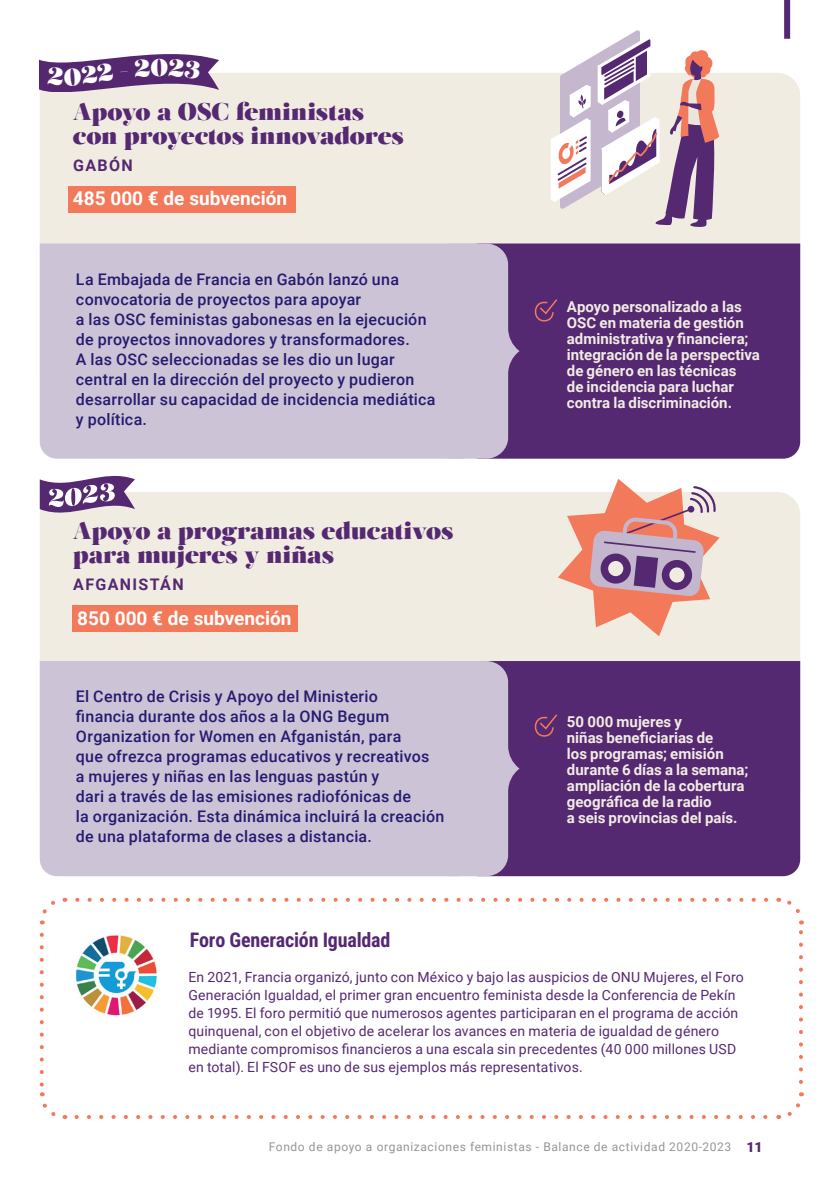
<style>
.page{position:relative;width:840px;height:1191px;background:#fff}
.page>*{position:absolute;margin:0;border:0;box-sizing:border-box;transform-origin:0 0}
.COUV_Titre{font:24px/24px "Salome";letter-spacing:-.01em;color:#552872}
.t1{font:24px "Salome";color:#fff}
.SOUS_TITRE_PAGE{font:20px "Roboto Condensed";letter-spacing:-.01em;color:#552872}
.t2{font:700 19px "Roboto";color:#fff}
.t3{font:500 16px/20px "Roboto";letter-spacing:.015em;color:#261b6f}
.TITRES_-_POINTS{font:700 16px "Roboto";letter-spacing:.085em;color:#552872}
.t4{font:700 15px/16px "Roboto";color:#f1ece2}
.t5{font:14px/18px "Roboto";letter-spacing:.01em;color:#552872}
.t6{font:12px "Roboto";letter-spacing:.05em;color:#939598}
.s1{font-weight:900;font-size:14px;color:#552872}
</style>
<div class="page">
<div style="left:40px;top:73px;width:759px;height:323px;background:#f1ece2;border-radius:23px"></div>
<div style="left:40px;top:243px;width:407px;height:216px;background:#cdc3d7"></div>
<svg style="left:76px;top:1115px;width:692px;height:4px"></svg>
<svg style="left:39px;top:934px;width:26px;height:185px"></svg>
<svg style="left:777px;top:1092px;width:27px;height:27px"></svg>
<svg style="left:777px;top:897px;width:25px;height:185px"></svg>
<svg style="left:39px;top:897px;width:726px;height:27px"></svg>
<svg style="left:784px;top:0;width:5px;height:39px"></svg>
<div style="left:40px;top:492px;width:759px;height:320px;background:#f1ece2;border-radius:23px"></div>
<div style="left:68px;top:186px;width:227px;height:27px;background:#f3795b"></div>
<div style="left:72px;top:605px;width:226px;height:27px;background:#f3795b"></div>
<img style="left:76px;top:935px;width:81px;height:81px">
<svg style="left:551px;top:30px;width:167px;height:197px"></svg>
<div style="left:519px;top:243px;width:280px;height:216px;background:#552872"></div>
<svg style="left:447px;top:243px;width:72px;height:216px;background:#bdaec9"></svg>
<svg style="left:533px;top:297px;width:25px;height:25px"></svg>
<svg style="left:40px;top:475px;width:95px;height:38px"></svg>
<div style="left:40px;top:661px;width:407px;height:215px;background:#cdc3d7"></div>
<div style="left:519px;top:661px;width:280px;height:215px;background:#552872"></div>
<svg style="left:447px;top:661px;width:72px;height:215px;background:#bdaec9"></svg>
<svg style="left:533px;top:712px;width:25px;height:25px"></svg>
<svg style="left:558px;top:479px;width:161px;height:157px"></svg>
<svg style="left:607px;top:560px;width:16px;height:16px"></svg>
<svg style="left:668px;top:567px;width:16px;height:16px"></svg>
<svg style="left:40px;top:54px;width:179px;height:38px"></svg>
<h1 class="t1" style="left:150px;top:52px;width:19px">0</h1>
<p class="COUV_Titre" style="left:73px;top:99px;width:332px">Apoyo a OSC feministas con proyectos innovadores</p>
<p class="TITRES_-_POINTS" style="left:73px;top:154px;width:61px">GABÓN</p>
<p class="t2" style="left:73px;top:185px;width:215px">485 000 € de subvención</p>
<p class="t3" style="left:76px;top:268px;width:361px">La Embajada de Francia en Gabón lanzó una convocatoria de proyectos para apoyar<br>a las OSC feministas gabonesas en la ejecución de proyectos innovadores y transformadores.<br>A las OSC seleccionadas se les dio un lugar central en la dirección del proyecto y pudieron desarrollar su capacidad de incidencia mediática y política.</p>
<p class="COUV_Titre" style="left:73px;top:518px;width:382px">Apoyo a programas educativos para mujeres y niñas</p>
<p class="TITRES_-_POINTS" style="left:73px;top:573px;width:112px">AFGANISTÁN</p>
<p class="t2" style="left:77px;top:605px;width:215px">850 000 € de subvención</p>
<p class="t3" style="left:76px;top:686px;width:369px">El Centro de Crisis y Apoyo del Ministerio<br>financia durante dos años a la ONG Begum Organization for Women en Afganistán, para<br>que ofrezca programas educativos y recreativos<br>a mujeres y niñas en las lenguas pastún y<br>dari a través de las emisiones radiofónicas de<br>la organización. Esta dinámica incluirá la creación de una plataforma de clases a distancia.</p>
<p class="SOUS_TITRE_PAGE" style="left:190px;top:926px;width:202px">Foro Generación Igualdad</p>
<p class="t4" style="left:566px;top:298px;width:194px">Apoyo personalizado a las<br>OSC en materia de gestión administrativa y financiera; integración de la perspectiva de género en las técnicas<br>de incidencia para luchar contra la discriminación.</p>
<p class="t4" style="left:566px;top:713px;width:183px">50 000 mujeres y<br>niñas beneficiarias de<br>los programas; emisión durante 6 días a la semana; ampliación de la cobertura geográfica de la radio<br>a seis provincias del país.</p>
<p class="t5" style="left:188px;top:967px;width:556px">En 2021, Francia organizó, junto con México y bajo las auspicios de ONU Mujeres, el Foro Generación Igualdad, el primer gran encuentro feminista desde la Conferencia de Pekín de 1995. El foro permitió que numerosos agentes participaran en el programa de acción quinquenal, con el objetivo de acelerar los avances en materia de igualdad de género mediante compromisos financieros a una escala sin precedentes (40 000 millones USD en total). El FSOF es uno de sus ejemplos más representativos.</p>
<p class="t6" style="left:268px;top:1138px;width:495px">Fondo de apoyo a organizaciones feministas - Balance de actividad 2020-2023 <span class="s1">11</span></p>
</div>
